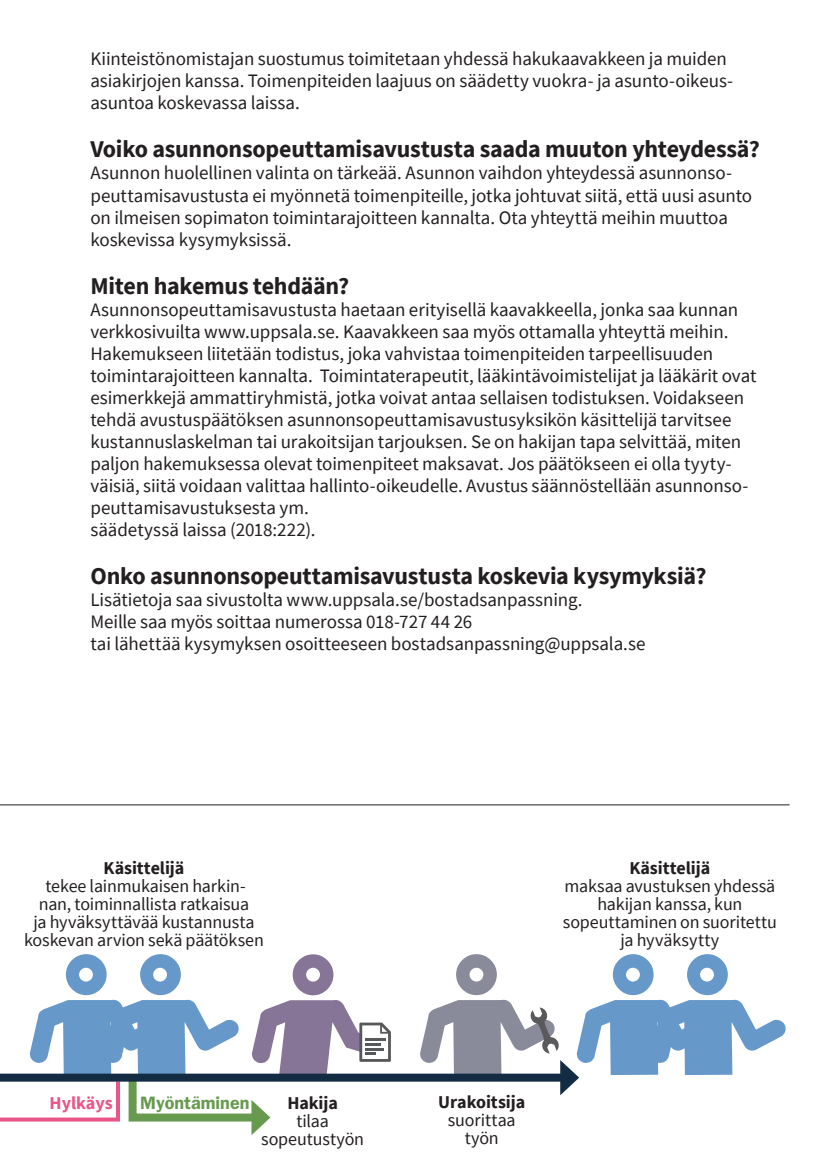
<style>
.page{position:relative;width:836px;height:1166px;background:#fff}
.page>*{position:absolute;margin:0;border:0;box-sizing:border-box;transform-origin:0 0}
.t1{font:700 24px "Source Sans Pro";letter-spacing:-.01em;color:#231f20}
.t2{font:19px/22px "Source Sans Pro";letter-spacing:-.005em;color:#231f20}
.t3{font:18px/18px "Source Sans Pro";letter-spacing:-.01em;color:#231f20;text-align:center}
.t4{font:700 18px/18px "Source Sans Pro";letter-spacing:-.005em;color:#231f20;text-align:center}
.t5{font:18px "Source Sans Pro";letter-spacing:.01em;color:#231f20}
.t6{font:600 18px "ITC Franklin Gothic Std";color:#679a4f}
.t7{font:700 18px "Source Sans Pro";color:#e95685}
.s1{font-weight:400}
</style>
<div class="page">
<svg style="left:0;top:954px;width:391px;height:180px"></svg>
<div style="left:0;top:1073px;width:567px;height:8px;background:#132c44"></div>
<svg style="left:419px;top:954px;width:366px;height:140px"></svg>
<hr style="left:0;top:804px;width:789px;height:1px;background:#231f20">
<p class="t2" style="left:90px;top:48px;width:643px">Kiinteistönomistajan suostumus toimitetaan yhdessä hakukaavakkeen ja muiden asiakirjojen kanssa. Toimenpiteiden laajuus on säädetty vuokra- ja asunto-oikeus&shy;asuntoa koskevassa laissa.</p>
<p class="t1" style="left:90px;top:133px;width:670px">Voiko asunnonsopeuttamisavustusta saada muuton yhteydessä?</p>
<p class="t2" style="left:90px;top:162px;width:663px">Asunnon huolellinen valinta on tärkeää. Asunnon vaihdon yhteydessä asunnonso&shy;peuttamisavustusta ei myönnetä toimenpiteille, jotka johtuvat siitä, että uusi asunto on ilmeisen sopimaton toimintarajoitteen kannalta. Ota yhteyttä meihin muuttoa koskevissa kysymyksissä.</p>
<p class="t1" style="left:90px;top:269px;width:260px">Miten hakemus tehdään?</p>
<p class="t2" style="left:90px;top:298px;width:667px">Asunnonsopeuttamisavustusta haetaan erityisellä kaavakkeella, jonka saa kunnan verkkosivuilta www.uppsala.se. Kaavakkeen saa myös ottamalla yhteyttä meihin.<br>Hakemukseen liitetään todistus, joka vahvistaa toimenpiteiden tarpeellisuuden toimintarajoitteen kannalta. Toimintaterapeutit, lääkintävoimistelijat ja lääkärit ovat esimerkkejä ammattiryhmistä, jotka voivat antaa sellaisen todistuksen. Voidakseen tehdä avustuspäätöksen asunnonsopeuttamisavustusyksikön käsittelijä tarvitsee kustannuslaskelman tai urakoitsijan tarjouksen. Se on hakijan tapa selvittää, miten paljon hakemuksessa olevat toimenpiteet maksavat. Jos päätökseen ei olla tyyty&shy;väisiä, siitä voidaan valittaa hallinto-oikeudelle. Avustus säännöstellään asunnonso&shy;peuttamisavustuksesta ym.</p>
<p class="t2" style="left:90px;top:518px;width:226px">säädetyssä laissa (2018:222).</p>
<p class="t1" style="left:90px;top:559px;width:617px">Onko asunnonsopeuttamisavustusta koskevia kysymyksiä?</p>
<p class="t2" style="left:90px;top:588px;width:493px">Lisätietoja saa sivustolta www.uppsala.se/bostadsanpassning.</p>
<p class="t2" style="left:90px;top:610px;width:383px">Meille saa myös soittaa numerossa 018-727 44 26</p>
<p class="t2" style="left:90px;top:632px;width:556px">tai lähettää kysymyksen osoitteeseen bostadsanpassning@uppsala.se</p>
<p class="t4" style="left:104px;top:858px;width:82px">Käsittelijä</p>
<p class="t3" style="left:24px;top:876px;width:241px">tekee lainmukaisen harkin-<br>nan, toiminnallista ratkaisua<br>ja hyväksyttävää kustannusta koskevan arvion sekä päätöksen</p>
<p class="t4" style="left:629px;top:858px;width:82px">Käsittelijä</p>
<p class="t3" style="left:564px;top:876px;width:212px">maksaa avustuksen yhdessä hakijan kanssa, kun</p>
<p class="t3" style="left:562px;top:912px;width:215px">sopeuttaminen on suoritettu</p>
<p class="t5" style="left:620px;top:928px;width:100px">ja hyväksytty</p>
<p class="t7" style="left:50px;top:1090px;width:65px">Hylkäys</p>
<p class="t6" style="left:140px;top:1092px;width:111px">Myöntäminen</p>
<p class="t4" style="left:438px;top:1092px;width:88px">Urakoitsija <span class="s1">suorittaa</span></p>
<p class="t3" style="left:464px;top:1128px;width:36px">työn</p>
<p class="t4" style="left:287px;top:1093px;width:52px">Hakija <span class="s1">tilaa</span></p>
<p class="t3" style="left:261px;top:1129px;width:104px">sopeutustyön</p>
</div>
